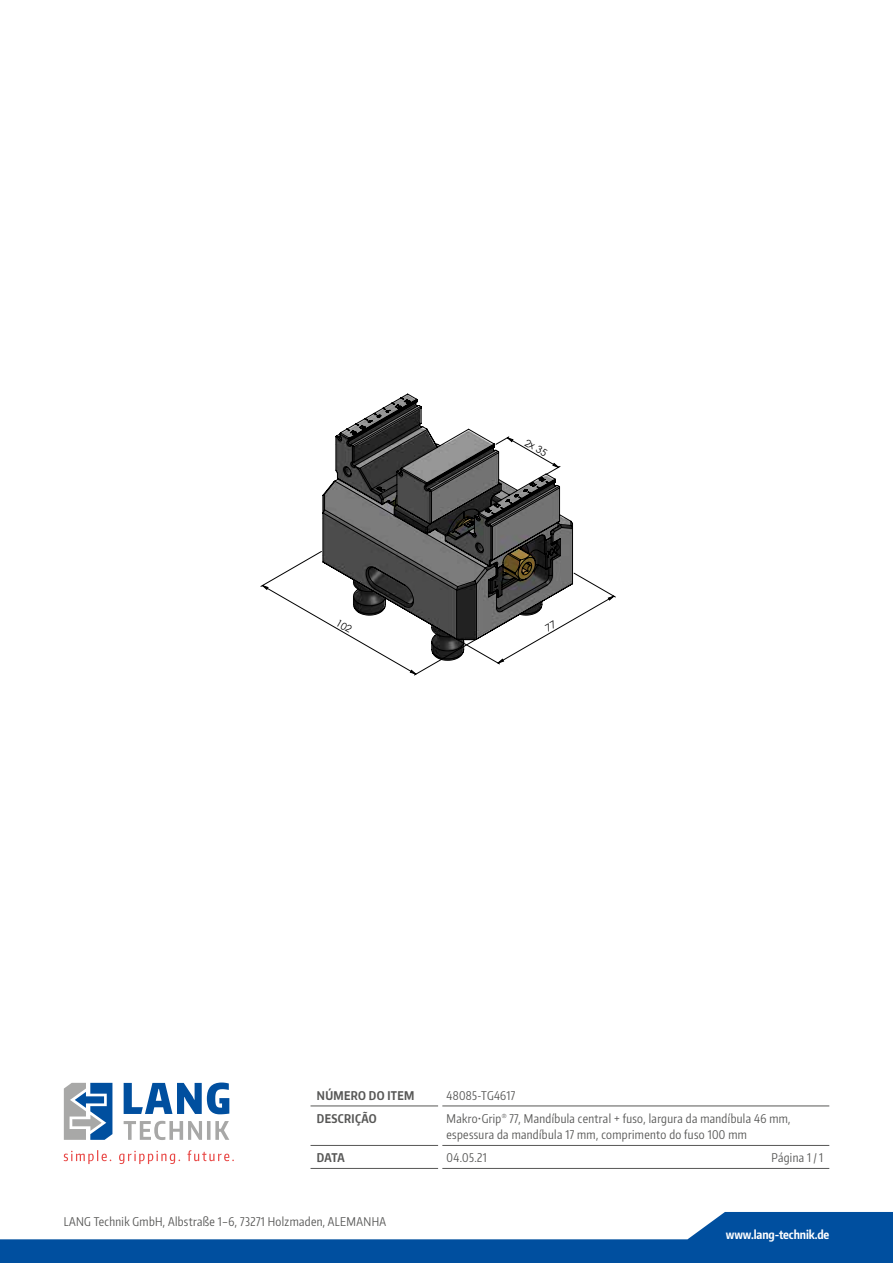
<style>
.page{position:relative;width:893px;height:1263px;background:#fff}
.page>*{position:absolute;margin:0;border:0;box-sizing:border-box;transform-origin:0 0}
.t1{font:12px/16.5px "Encode Sans Compressed";letter-spacing:.03em;color:#575756}
.t2{font:700 12px "Encode Sans Compressed";letter-spacing:.03em;color:#575756}
.t3{font:700 12px "Encode Sans Compressed";letter-spacing:-.01em;color:#fff}
.t4{font:9.9px "Century Gothic";color:#000}
</style>
<div class="page">
<svg style="left:0;top:1212px;width:893px;height:51px;fill:#004f9f"></svg>
<svg style="left:124px;top:1082px;width:105px;height:32px"></svg>
<svg style="left:124px;top:1121px;width:105px;height:19px"></svg>
<svg style="left:64px;top:1083px;width:48px;height:57px"></svg>
<svg style="left:64px;top:1150px;width:170px;height:14px"></svg>
<hr style="left:311px;top:1106px;width:127px;height:1px;background:#575756">
<hr style="left:442px;top:1106px;width:387px;height:1px;background:#575756">
<hr style="left:311px;top:1145px;width:127px;height:1px;background:#575756">
<hr style="left:442px;top:1145px;width:387px;height:1px;background:#575756">
<hr style="left:311px;top:1168px;width:127px;height:1px;background:#575756">
<hr style="left:442px;top:1168px;width:387px;height:1px;background:#575756">
<svg style="left:322px;top:393px;width:251px;height:158px"></svg>
<svg style="left:260px;top:551px;width:356px;height:124px"></svg>
<p class="t4" style="left:529px;top:436px;width:26px;rotate:30deg">2x 35</p>
<p class="t2" style="left:317px;top:1087px;width:99px">NÚMERO DO ITEM</p>
<p class="t1" style="left:447px;top:1086px;width:70px">48085-TG4617</p>
<p class="t2" style="left:317px;top:1110px;width:61px">DESCRIÇÃO</p>
<p class="t1" style="left:447px;top:1109px;width:345px">Makro•Grip<sup>®</sup> 77, Mandíbula central + fuso, largura da mandíbula 46 mm, espessura da mandíbula 17 mm, comprimento do fuso 100 mm</p>
<p class="t2" style="left:317px;top:1150px;width:29px">DATA</p>
<p class="t1" style="left:447px;top:1149px;width:42px">04.05.21</p>
<p class="t1" style="left:772px;top:1149px;width:53px">Página 1 / 1</p>
<p class="t1" style="left:64px;top:1212px;width:324px">LANG Technik GmbH, Albstraße 1–6, 73271 Holzmaden, ALEMANHA</p>
<p class="t3" style="left:726px;top:1227px;width:105px">www.lang-technik.de</p>
</div>
